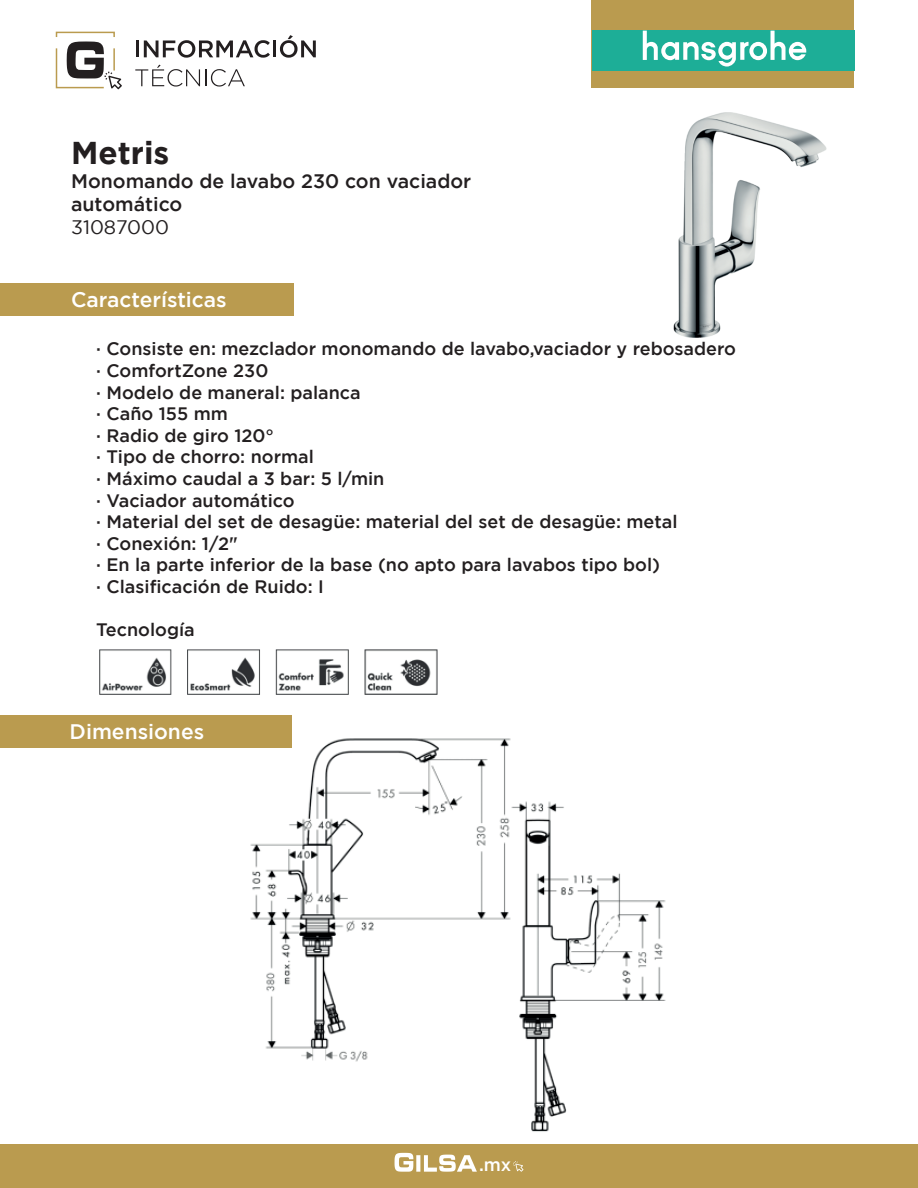
<style>
.page{position:relative;width:918px;height:1188px;background:#fff}
.page>*{position:absolute;margin:0;border:0;box-sizing:border-box;transform-origin:0 0}
.t1{font:700 31.5px "Gotham";color:#231f20}
.t2{font:500 21px "Gotham";color:#fff}
.t3{font:500 19.5px/23.4px "Gotham";color:#231f20}
.t4{font:19.5px "Gotham";color:#231f20}
.t5{font:500 18px/21.6px "Gotham";color:#231f20}
.t6{font:500 18px "Gotham";color:#fff}
</style>
<div class="page">
<img style="left:250px;top:738px;width:416px;height:394px">
<img style="left:673px;top:112px;width:154px;height:226px">
<div style="left:56px;top:32px;width:59px;height:6px;border:2px solid #ba9b4f"></div>
<svg style="left:55px;top:41px;width:67px;height:48px"></svg>
<hr style="left:136px;top:41px;width:3px;height:16px;background:#231f20">
<svg style="left:144px;top:40px;width:126px;height:18px"></svg>
<hr style="left:273px;top:41px;width:3px;height:16px;background:#231f20">
<svg style="left:280px;top:35px;width:36px;height:23px"></svg>
<svg style="left:135px;top:65px;width:110px;height:22px"></svg>
<div style="left:0;top:283px;width:293px;height:33px;background:#ba9b4f"></div>
<div style="left:0;top:715px;width:292px;height:33px;background:#ba9b4f"></div>
<div style="left:0;top:1144px;width:918px;height:44px;background:#ba9b4f"></div>
<svg style="left:394px;top:1152px;width:83px;height:20px"></svg>
<svg style="left:513px;top:1161px;width:11px;height:11px"></svg>
<div style="left:592px;top:0;width:262px;height:88px;background:#ba9b4f"></div>
<div style="left:554px;top:711px;width:153px;height:55px;background:#fff"></div>
<div style="left:592px;top:31px;width:262px;height:40px;background:#1dae97"></div>
<svg style="left:643px;top:31px;width:163px;height:36px"></svg>
<img style="left:99px;top:649px;width:339px;height:46px">
<h1 class="t1" style="left:71px;top:135px;width:100px">Metris</h1>
<p class="t3" style="left:71px;top:169px;width:402px">Monomando de lavabo 230 con vaciador automático</p>
<p class="t4" style="left:71px;top:217px;width:100px">31087000</p>
<p class="t2" style="left:71px;top:287px;width:157px">Características</p>
<p class="t5" style="left:96px;top:338px;width:641px">· Consiste en: mezclador monomando de lavabo,vaciador y rebosadero · ComfortZone 230<br>· Modelo de maneral: palanca<br>· Caño 155 mm<br>· Radio de giro 120°<br>· Tipo de chorro: normal<br>· Máximo caudal a 3 bar: 5 l/min<br>· Vaciador automático<br>· Material del set de desagüe: material del set de desagüe: metal<br>· Conexión: 1/2"<br>· En la parte inferior de la base (no apto para lavabos tipo bol)<br>· Clasificación de Ruido: I</p>
<p class="t5" style="left:96px;top:619px;width:100px">Tecnología</p>
<p class="t2" style="left:70px;top:720px;width:136px">Dimensiones</p>
<p class="t6" style="left:479px;top:1155px;width:34px">.mx</p>
</div>
